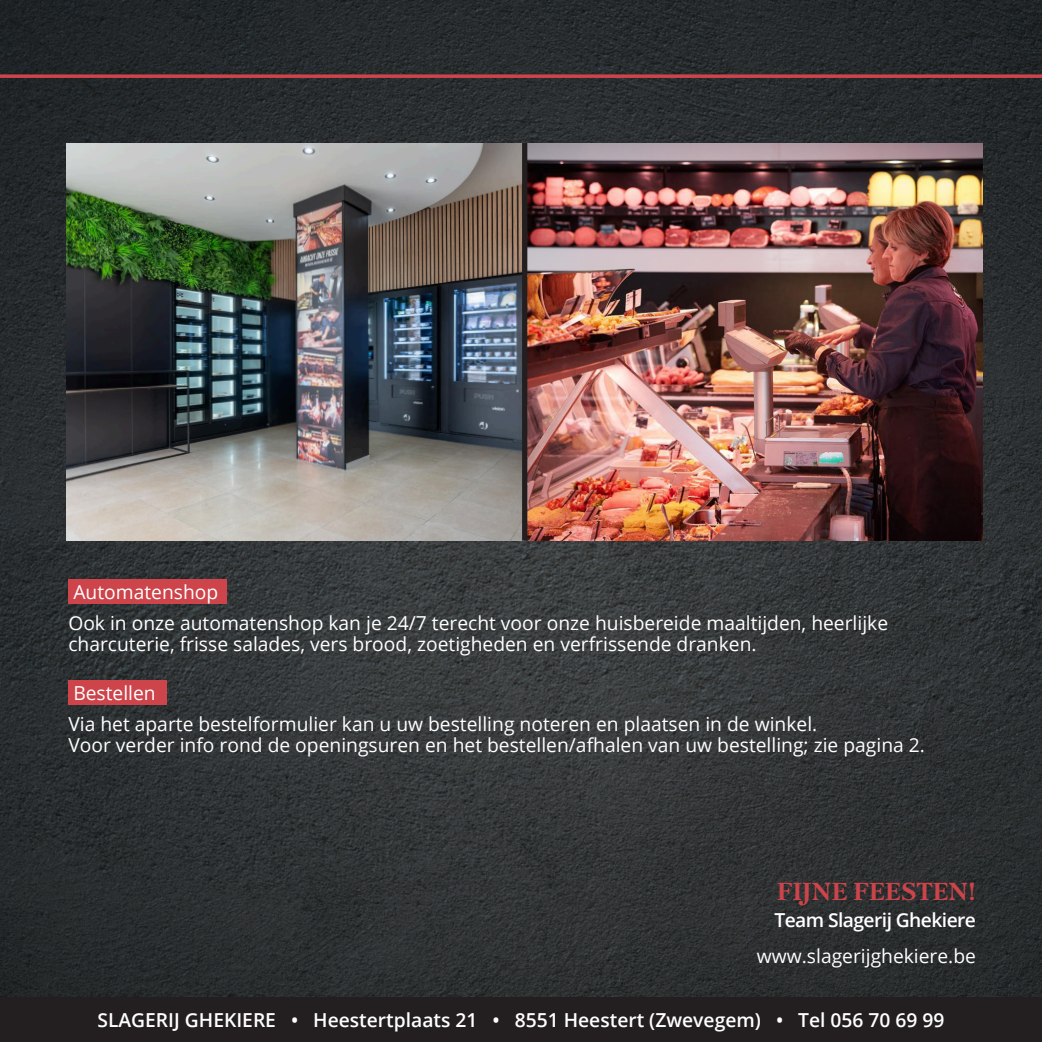
<style>
.page{position:relative;width:1042px;height:1042px;background:#fff}
.page>*{position:absolute;margin:0;border:0;box-sizing:border-box;transform-origin:0 0}
.t1{font:700 24.5px "Petersburg";letter-spacing:.01em;color:#cd444b}
.t2{font:19.25px/31px "Open Sans";color:#fff}
.t3{font:600 19.25px "Open Sans";color:#fff}
.t4{font:600 19.25px "Open Sans";letter-spacing:-.03em;color:#fff}
</style>
<div class="page">
<img style="left:0;top:0;width:1042px;height:997px">
<svg style="left:0;top:74px;width:1042px;height:4px;background:#b84046"></svg>
<img style="left:67px;top:143px;width:915px;height:397px">
<div style="left:522px;top:143px;width:5px;height:397px;background:#231f20"></div>
<div style="left:68px;top:579px;width:159px;height:25px;background:#cd444b"></div>
<div style="left:68px;top:681px;width:99px;height:24px;background:#cd444b"></div>
<div style="left:0;top:997px;width:1042px;height:45px;background:#231f20"></div>
<p class="t2" style="left:68px;top:576px;width:821px">Automatenshop<br>Ook in onze automatenshop kan je 24/7 terecht voor onze huisbereide maaltijden, heerlijke</p>
<p class="t2" style="left:68px;top:628px;width:690px">charcuterie, frisse salades, vers brood, zoetigheden en verfrissende dranken.</p>
<p class="t2" style="left:68px;top:677px;width:750px">Bestellen<br>Via het aparte bestelformulier kan u uw bestelling noteren en plaatsen in de winkel.</p>
<p class="t2" style="left:68px;top:729px;width:858px">Voor verder info rond de openingsuren en het bestellen/afhalen van uw bestelling; zie pagina 2.</p>
<p class="t1" style="left:777px;top:875px;width:201px">FIJNE FEESTEN!</p>
<p class="t4" style="left:774px;top:906px;width:203px">Team Slagerij Ghekiere</p>
<p class="t2" style="left:757px;top:939px;width:221px">www.slagerijghekiere.be</p>
<p class="t3" style="left:97px;top:1006px;width:848px">SLAGERIJ GHEKIERE • Heestertplaats 21 • 8551 Heestert (Zwevegem) • Tel 056 70 69 99</p>
</div>
